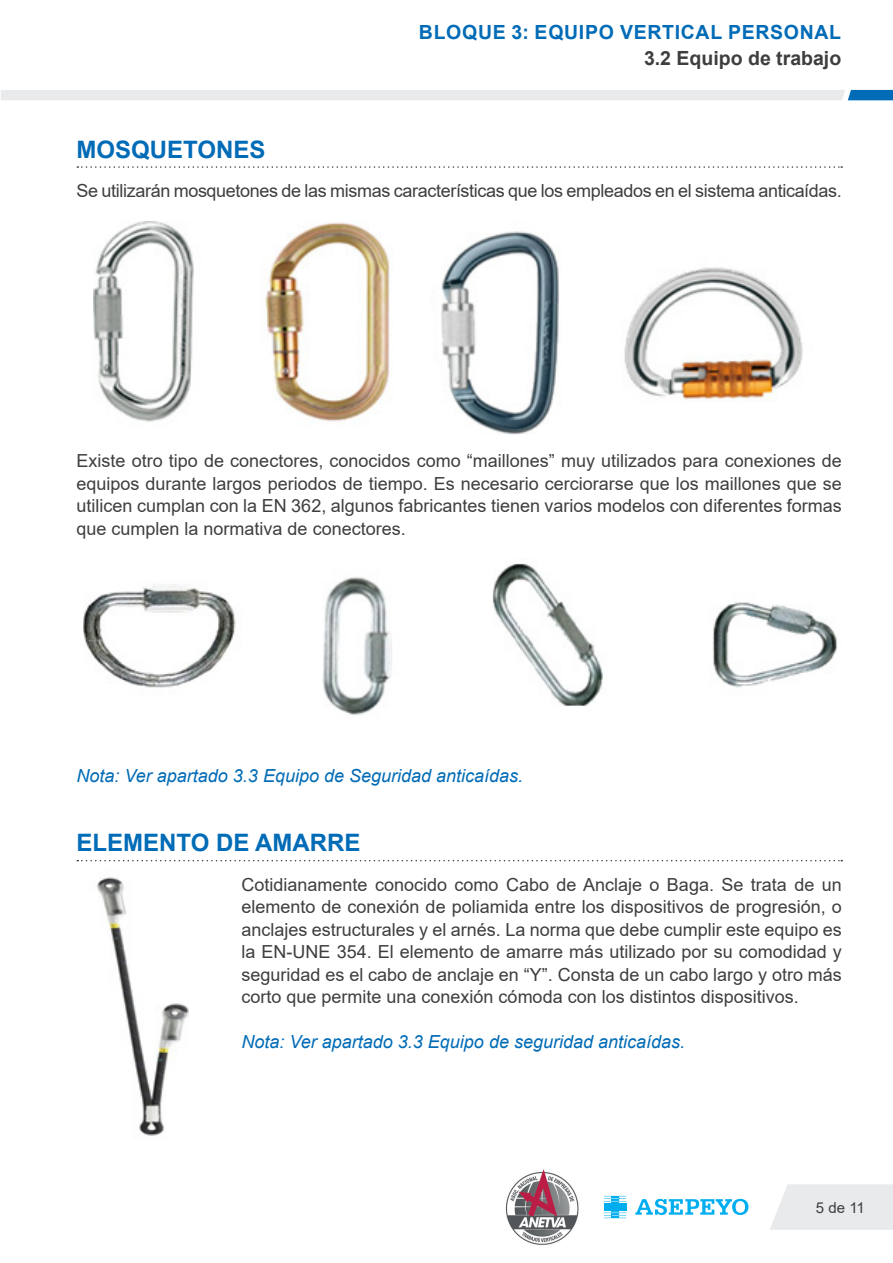
<style>
.page{position:relative;width:893px;height:1263px;background:#fff}
.page>*{position:absolute;margin:0;border:0;box-sizing:border-box;transform-origin:0 0}
.Titulo{font:700 24px "Arial";color:#006bb6}
.t1{font:700 19.5px "Arial";letter-spacing:.035em;color:#006bb6}
.t2{font:700 19.5px "Arial";color:#3e3e3f}
.t3{font:18px/22.5px "Arial";color:#3e3e3f;text-align:justify}
.t4{font:italic 18px "Arial";color:#006bb6}
.t5{font:18px "Arial";letter-spacing:-.02em;color:#3e3e3f}
.t6{font:15px "Arial";color:#3e3e3f}
</style>
<div class="page">
<svg style="left:770px;top:1184px;width:123px;height:46px;background:#eaebec"></svg>
<div style="left:1px;top:90px;width:892px;height:10px;background:#e9eaeb"></div>
<hr style="left:604px;top:1206px;width:22px;height:2px;background:#00aeef">
<svg style="left:604px;top:1211px;width:22px;height:7px"></svg>
<svg style="left:604px;top:1196px;width:22px;height:7px"></svg>
<hr style="left:604px;top:1208px;width:22px;height:2px;background:#00aeef">
<hr style="left:604px;top:1203px;width:22px;height:2px;background:#00aeef">
<svg style="left:635px;top:1199px;width:113px;height:16px"></svg>
<img style="left:505px;top:1169px;width:74px;height:76px">
<svg style="left:77px;top:166px;width:765px;height:2px"></svg>
<svg style="left:77px;top:860px;width:765px;height:1px"></svg>
<img style="left:94px;top:222px;width:709px;height:213px">
<img style="left:84px;top:563px;width:753px;height:152px">
<img style="left:97px;top:877px;width:92px;height:259px">
<p class="t1" style="left:419px;top:18px;width:424px">BLOQUE 3: EQUIPO VERTICAL PERSONAL</p>
<p class="t2" style="left:644px;top:45px;width:199px">3.2 Equipo de trabajo</p>
<p class="Titulo" style="left:77px;top:132px;width:190px">MOSQUETONES</p>
<p class="t5" style="left:77px;top:179px;width:767px">Se utilizarán mosquetones de las mismas características que los empleados en el sistema anticaídas.</p>
<p class="t3" style="left:77px;top:450px;width:767px">Existe otro tipo de conectores, conocidos como “maillones” muy utilizados para conexiones de equipos durante largos periodos de tiempo. Es necesario cerciorarse que los maillones que se utilicen cumplan con la EN 362, algunos fabricantes tienen varios modelos con diferentes formas que cumplen la normativa de conectores.</p>
<p class="t4" style="left:77px;top:764px;width:448px">Nota: Ver apartado 3.3 Equipo de Seguridad anticaídas.</p>
<p class="Titulo" style="left:77px;top:826px;width:286px">ELEMENTO DE AMARRE</p>
<p class="t3" style="left:241px;top:873px;width:602px">Cotidianamente conocido como Cabo de Anclaje o Baga. Se trata de un elemento de conexión de poliamida entre los dispositivos de progresión, o anclajes estructurales y el arnés. La norma que debe cumplir este equipo es la EN-UNE 354. El elemento de amarre más utilizado por su comodidad y seguridad es el cabo de anclaje en “Y”. Consta de un cabo largo y otro más corto que permite una conexión cómoda con los distintos dispositivos.</p>
<p class="t4" style="left:241px;top:1030px;width:445px">Nota: Ver apartado 3.3 Equipo de seguridad anticaídas.</p>
<p class="t6" style="left:816px;top:1197px;width:50px">5 de 11</p>
</div>
